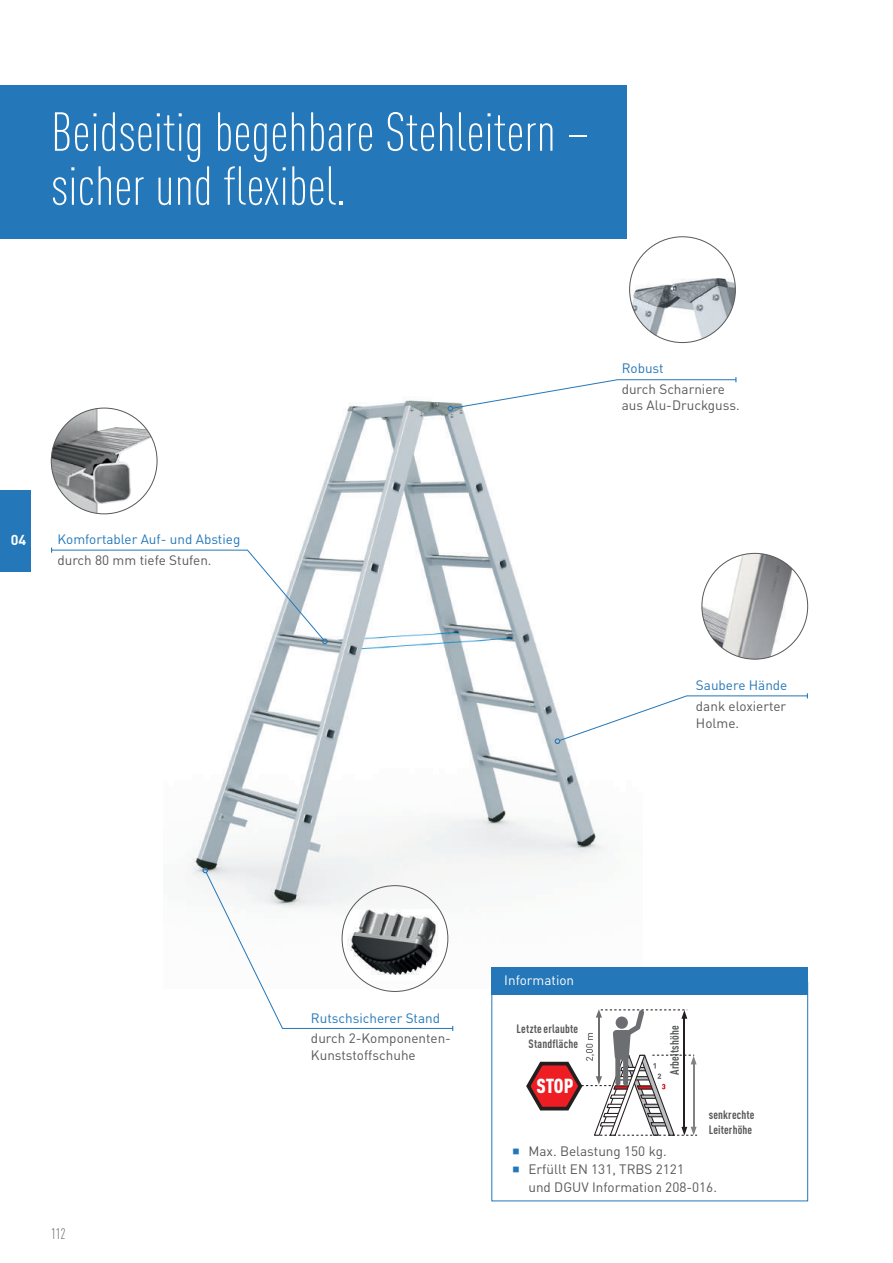
<style>
.page{position:relative;width:893px;height:1263px;background:#fff}
.page>*{position:absolute;margin:0;border:0;box-sizing:border-box;transform-origin:0 0}
.t1{font:300 condensed 54px/54px "DIN Pro";color:#fff}
.t2{font:900 condensed 20.1px "DIN Pro";color:#fff}
.t3{font:300 condensed 15px "DIN Pro";color:#57585a}
.t4{font:700 14.25px "DIN Pro";color:#fff}
.t5{font:13.5px/16.5px "DIN Pro";color:#57585a}
.t6{font:13.5px "DIN Pro";color:#2477b8}
.t7{font:13.5px "DIN Pro";color:#fff}
.t8{font:700 condensed 12px/15px "DIN Pro";letter-spacing:.015em;color:#57585a}
</style>
<div class="page">
<div style="left:0;top:490px;width:31px;height:81px;background:#2477b8"></div>
<div style="left:0;top:85px;width:626px;height:153px;background:#2477b8"></div>
<img style="left:189px;top:399px;width:416px;height:590px">
<svg style="left:447px;top:377px;width:290px;height:34px"></svg>
<svg style="left:555px;top:693px;width:253px;height:51px"></svg>
<svg style="left:51px;top:548px;width:277px;height:96px"></svg>
<img style="left:630px;top:260px;width:105px;height:83px">
<img style="left:702px;top:553px;width:106px;height:106px;border-radius:53px">
<svg style="left:202px;top:868px;width:251px;height:163px"></svg>
<img style="left:342px;top:909px;width:106px;height:72px">
<img style="left:51px;top:408px;width:101px;height:105px">
<div style="left:492px;top:967px;width:316px;height:27px;background:#2477b8"></div>
<svg style="left:526px;top:1009px;width:171px;height:127px"></svg>
<h1 class="t1" style="left:51px;top:101px;width:540px">Beidseitig begehbare Stehleitern – sicher und flexibel.</h1>
<p class="t4" style="left:11px;top:530px;width:17px">04</p>
<p class="t6" style="left:57px;top:530px;width:184px">Komfortabler Auf- und Abstieg</p>
<p class="t5" style="left:57px;top:551px;width:156px">durch 80 mm tiefe Stufen.</p>
<p class="t6" style="left:622px;top:359px;width:43px">Robust</p>
<p class="t5" style="left:622px;top:380px;width:120px">durch Scharniere aus Alu-Druckguss.</p>
<p class="t6" style="left:696px;top:676px;width:93px">Saubere Hände</p>
<p class="t5" style="left:696px;top:697px;width:92px">dank eloxierter<br>Holme.</p>
<p class="t3" style="left:51px;top:1223px;width:16px">112</p>
<p class="t6" style="left:311px;top:1008px;width:131px">Rutschsicherer Stand</p>
<p class="t5" style="left:311px;top:1030px;width:142px">durch 2-Komponenten-<br>Kunststoffschuhe</p>
<p class="t7" style="left:504px;top:971px;width:71px">Information</p>
<p class="t8" style="left:517px;top:1021px;width:63px;text-align:right">Letzte erlaubte<br>Standfläche</p>
<p class="t8" style="left:667px;top:1075px;width:51px;rotate:-90deg">Arbeitshöhe</p>
<h2 class="t2" style="left:537px;top:1073px;width:38px">STOP</h2>
<p class="t8" style="left:709px;top:1107px;width:47px">senkrechte<br>Leiterhöhe</p>
<p class="t5" style="left:528px;top:1142px;width:190px;line-height:18px">Max. Belastung 150 kg.<br>Erfüllt EN 131, TRBS 2121<br>und DGUV Information 208-016.</p>
</div>
